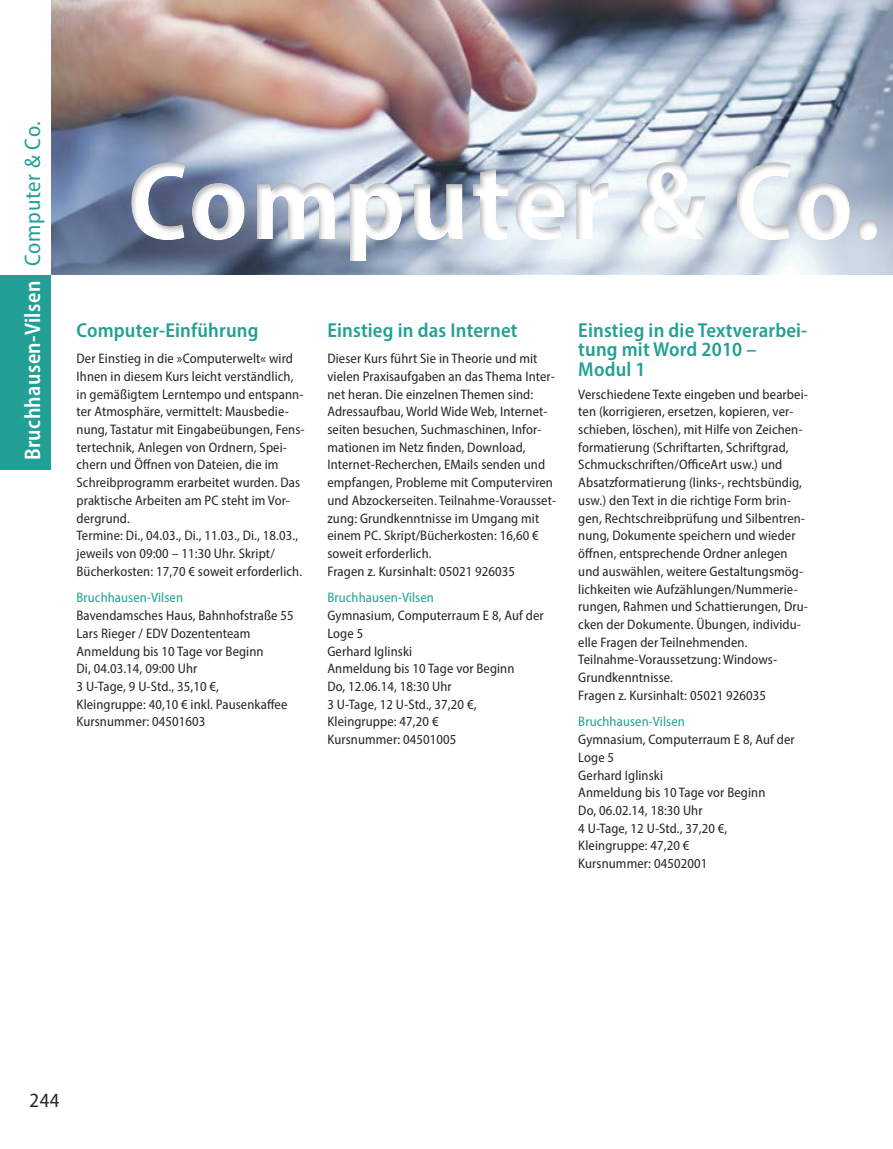
<style>
.page{position:relative;width:893px;height:1149px;background:#fff}
.page>*{position:absolute;margin:0;border:0;box-sizing:border-box;transform-origin:0 0}
.t1{font:700 semi-condensed 112.5px "Myriad Pro";letter-spacing:.02em;color:#fff}
.t2{font:600 semi-condensed 22.5px "Myriad Pro";letter-spacing:.02em;color:#fff;scale:.96 1}
.t3{font:semi-condensed 22.5px "Myriad Pro";letter-spacing:.03em;color:#23a095}
.t4{font:600 semi-condensed 20.25px/19.8px "Myriad Pro";letter-spacing:.01em;color:#23a095}
.t5{font:semi-condensed 20.25px "Myriad Pro";color:#272425}
.t6{font:semi-condensed 13.8px/17.7px "Myriad Pro";letter-spacing:.01em;color:#272425}
.t7{font:semi-condensed 13.8px "Myriad Pro";letter-spacing:.01em;color:#23a095}
</style>
<div class="page">
<div style="left:0;top:274px;width:51px;height:195px;background:#23a095"></div>
<img style="left:51px;top:0;width:842px;height:274px">
<div style="left:109px;top:128px;width:784px;height:150px;background:#272425;opacity:.3"></div>
<h2 class="t3" style="left:19px;top:265px;width:145px;rotate:-90deg">Computer &amp; Co.</h2>
<h2 class="t2" style="left:19px;top:460px;width:188px;rotate:-90deg">Bruchhausen-Vilsen</h2>
<h1 class="t1" style="left:128px;top:129px;width:754px">Computer &amp; Co.</h1>
<h3 class="t4" style="left:77px;top:319px;width:183px">Computer-Einführung</h3>
<p class="t6" style="left:77px;top:349px;width:230px">Der Einstieg in die »Computerwelt« wird Ihnen in diesem Kurs leicht verständlich, in gemäßigtem Lerntempo und entspann&shy;ter Atmosphäre, vermittelt: Mausbedie&shy;nung, Tastatur mit Eingabeübungen, Fens&shy;tertechnik, Anlegen von Ordnern, Spei&shy;chern und Öffnen von Dateien, die im Schreibprogramm erarbeitet wurden. Das praktische Arbeiten am PC steht im Vor&shy;dergrund.<br>Termine: Di., 04.03., Di., 11.03., Di., 18.03., jeweils von 09:00 – 11:30 Uhr. Skript/ Bücherkosten: 17,70 € soweit erforderlich.</p>
<p class="t7" style="left:77px;top:589px;width:108px">Bruchhausen-Vilsen</p>
<p class="t6" style="left:77px;top:606px;width:219px">Bavendamsches Haus, Bahnhofstraße 55<br>Lars Rieger / EDV Dozententeam<br>Anmeldung bis 10 Tage vor Beginn<br>Di, 04.03.14, 09:00 Uhr<br>3 U-Tage, 9 U-Std., 35,10 €,<br>Kleingruppe: 40,10 € inkl. Pausenkaffee<br>Kursnummer: 04501603</p>
<h3 class="t4" style="left:327px;top:319px;width:192px">Einstieg in das Internet</h3>
<p class="t6" style="left:327px;top:349px;width:230px">Dieser Kurs führt Sie in Theorie und mit vielen Praxisaufgaben an das Thema Inter&shy;net heran. Die einzelnen Themen sind:<br>Adressaufbau, World Wide Web, Internet&shy;seiten besuchen, Suchmaschinen, Infor&shy;mationen im Netz finden, Download, Internet-Recherchen, EMails senden und empfangen, Probleme mit Computerviren und Abzockerseiten. Teilnahme-Vorausset&shy;zung: Grundkenntnisse im Umgang mit einem PC. Skript/Bücherkosten: 16,60 € soweit erforderlich.<br>Fragen z. Kursinhalt: 05021 926035</p>
<p class="t7" style="left:327px;top:589px;width:108px">Bruchhausen-Vilsen</p>
<p class="t6" style="left:327px;top:606px;width:218px">Gymnasium, Computerraum E 8, Auf der<br>Loge 5<br>Gerhard Iglinski<br>Anmeldung bis 10 Tage vor Beginn<br>Do, 12.06.14, 18:30 Uhr<br>3 U-Tage, 12 U-Std., 37,20 €,<br>Kleingruppe: 47,20 €<br>Kursnummer: 04501005</p>
<h3 class="t4" style="left:578px;top:319px;width:231px">Einstieg in die Textverarbei&shy;tung mit Word 2010 –<br>Modul 1</h3>
<p class="t6" style="left:578px;top:385px;width:231px">Verschiedene Texte eingeben und bearbei&shy;ten (korrigieren, ersetzen, kopieren, ver&shy;schieben, löschen), mit Hilfe von Zeichen&shy;formatierung (Schriftarten, Schriftgrad, Schmuckschriften/OfficeArt usw.) und Absatzformatierung (links-, rechtsbündig, usw.) den Text in die richtige Form brin&shy;gen, Rechtschreibprüfung und Silbentren&shy;nung, Dokumente speichern und wieder öffnen, entsprechende Ordner anlegen und auswählen, weitere Gestaltungsmög&shy;lichkeiten wie Aufzählungen/Nummerie&shy;rungen, Rahmen und Schattierungen, Dru&shy;cken der Dokumente. Übungen, individu&shy;elle Fragen der Teilnehmenden.<br>Teilnahme-Voraussetzung: Windows-Grundkenntnisse.<br>Fragen z. Kursinhalt: 05021 926035</p>
<p class="t7" style="left:578px;top:713px;width:108px">Bruchhausen-Vilsen</p>
<p class="t6" style="left:578px;top:730px;width:218px">Gymnasium, Computerraum E 8, Auf der<br>Loge 5<br>Gerhard Iglinski<br>Anmeldung bis 10 Tage vor Beginn<br>Do, 06.02.14, 18:30 Uhr<br>4 U-Tage, 12 U-Std., 37,20 €,<br>Kleingruppe: 47,20 €<br>Kursnummer: 04502001</p>
<h3 class="t5" style="left:29px;top:1087px;width:32px">244</h3>
</div>
